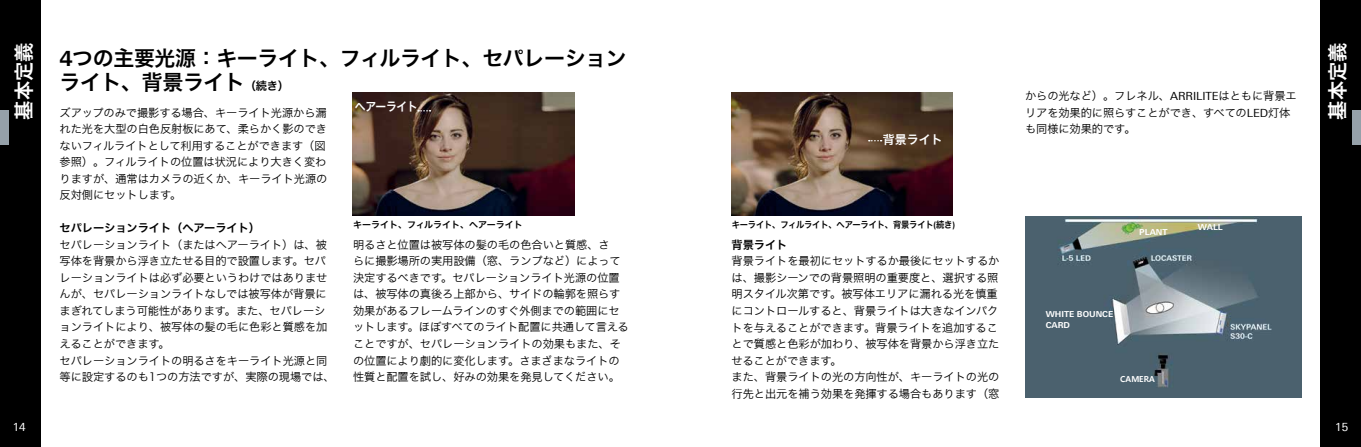
<style>
.page{position:relative;width:1361px;height:447px;background:#fff}
.page>*{position:absolute;margin:0;border:0;box-sizing:border-box;transform-origin:0 0}
.t1{font:21px/24px "Hira Kaku Pro N W6";letter-spacing:-.02em;color:#000}
.t2{font:20.25px "Hira Kaku Pro N W6";color:#fff;scale:.95 1}
.t3{font:12px "Hira Kaku Pro N W6";letter-spacing:-.025em;color:#fff;scale:.9 1}
.t4{font:12px "Hira Kaku Pro N W6";letter-spacing:-.025em;color:#fff}
.t5{font:11.25px/16.5px "Hira Kaku Pro N W3";letter-spacing:-.01em;color:#000}
.t6{font:11.25px "Hira Kaku Pro N W6";letter-spacing:-.01em;color:#000}
.t7{font:11.25px "Linotype Univers 430";color:#fff}
.t8{font:9px "Hira Kaku Pro N W6";letter-spacing:-.02em;color:#000;scale:.92 1}
.t9{font:9px "Hira Kaku Pro N W6";color:#000}
.t10{font:700 8.25px/10.9px "Linotype Univers 630";color:#fff}
.t11{font:700 8.25px "Malgun Gothic";color:#fff}
.s1{font-family:"Linotype Univers 630";font-weight:700}
.s2{font-size:11.25px}
.s3{font-family:"Linotype Univers 430"}
</style>
<div class="page">
<div style="left:1320px;top:0;width:41px;height:446px;background:#000"></div>
<div style="left:0;top:0;width:40px;height:446px;background:#000"></div>
<img style="left:1025px;top:216px;width:276px;height:181px">
<img style="left:353px;top:92px;width:221px;height:123px">
<img style="left:731px;top:92px;width:222px;height:123px">
<svg style="left:418px;top:110px;width:12px;height:1px"></svg>
<svg style="left:869px;top:140px;width:12px;height:1px"></svg>
<div style="left:1352px;top:111px;width:9px;height:34px;background:#95a0a9"></div>
<div style="left:0;top:111px;width:9px;height:34px;background:#95a0a9"></div>
<h2 class="t2" style="left:5px;top:119px;width:82px;rotate:-90deg">基本定義</h2>
<h2 class="t2" style="left:1319px;top:119px;width:82px;rotate:-90deg">基本定義</h2>
<h1 class="t1" style="left:60px;top:45px;width:569px"><span class="s1">4</span>つの主要光源：キーライト、フィルライト、セパレーションライト、背景ライト<span class="s2">（続き）</span></h1>
<p class="t5" style="left:1025px;top:87px;width:273px">からの光など）。フレネル、<span class="s3">ARRILITE</span>はともに背景エリアを効果的に照らすことができ、すべての<span class="s3">LED</span>灯体も同様に効果的です。</p>
<p class="t3" style="left:355px;top:96px;width:72px">ヘアーライト</p>
<p class="t5" style="left:60px;top:103px;width:269px">ズアップのみで撮影する場合、キーライト光源から漏れた光を大型の白色反射板にあて、柔らかく影のできないフィルライトとして利用することができます（図参照）。フィルライトの位置は状況により大きく変わりますが、通常はカメラの近くか、キーライト光源の反対側にセットします。</p>
<p class="t6" style="left:60px;top:218px;width:202px">セパレーションライト（ヘアーライト）</p>
<p class="t5" style="left:60px;top:235px;width:277px">セパレーションライト（またはヘアーライト）は、被写体を背景から浮き立たせる目的で設置します。セパレーションライトは必ず必要というわけではありませんが、セパレーションライトなしでは被写体が背景にまぎれてしまう可能性があります。また、セパレーションライトにより、被写体の髪の毛に色彩と質感を加えることができます。<br>セパレーションライトの明るさをキーライト光源と同等に設定するのも1つの方法ですが、実際の現場では、</p>
<p class="t5" style="left:353px;top:235px;width:277px">明るさと位置は被写体の髪の毛の色合いと質感、さ<br>らに撮影場所の実用設備（窓、ランプなど）によって決定するべきです。セパレーションライト光源の位置は、被写体の真後ろ上部から、サイドの輪郭を照らす効果があるフレームラインのすぐ外側までの範囲にセットします。ほぼすべてのライト配置に共通して言えることですが、セパレーションライトの効果もまた、その位置により劇的に変化します。さまざまなライトの性質と配置を試し、好みの効果を発見してください。</p>
<p class="t6" style="left:731px;top:234px;width:57px">背景ライト</p>
<p class="t4" style="left:883px;top:128px;width:61px">背景ライト</p>
<p class="t9" style="left:353px;top:216px;width:171px">キーライト、フィルライト、ヘアーライト</p>
<p class="t8" style="left:732px;top:216px;width:244px">キーライト、フィルライト、ヘアーライト、背景ライト<span class="s1">(</span>続き<span class="s1">)</span></p>
<p class="t10" style="left:1198px;top:222px;width:26px">WALL</p>
<p class="t10" style="left:1139px;top:226px;width:30px">PLANT</p>
<p class="t5" style="left:731px;top:252px;width:269px">背景ライトを最初にセットするか最後にセットするかは、撮影シーンでの背景照明の重要度と、選択する照明スタイル次第です。被写体エリアに漏れる光を慎重にコントロールすると、背景ライトは大きなインパクトを与えることができます。背景ライトを追加することで質感と色彩が加わり、被写体を背景から浮き立たせることができます。<br>また、背景ライトの光の方向性が、キーライトの光の行先と出元を補う効果を発揮する場合もあります（窓</p>
<p class="t10" style="left:1045px;top:308px;width:69px">WHITE BOUNCE<br>CARD</p>
<p class="t11" style="left:1120px;top:374px;width:36px">CAMERA</p>
<p class="t7" style="left:13px;top:420px;width:15px">14</p>
<p class="t7" style="left:1335px;top:420px;width:15px">15</p>
</div>
